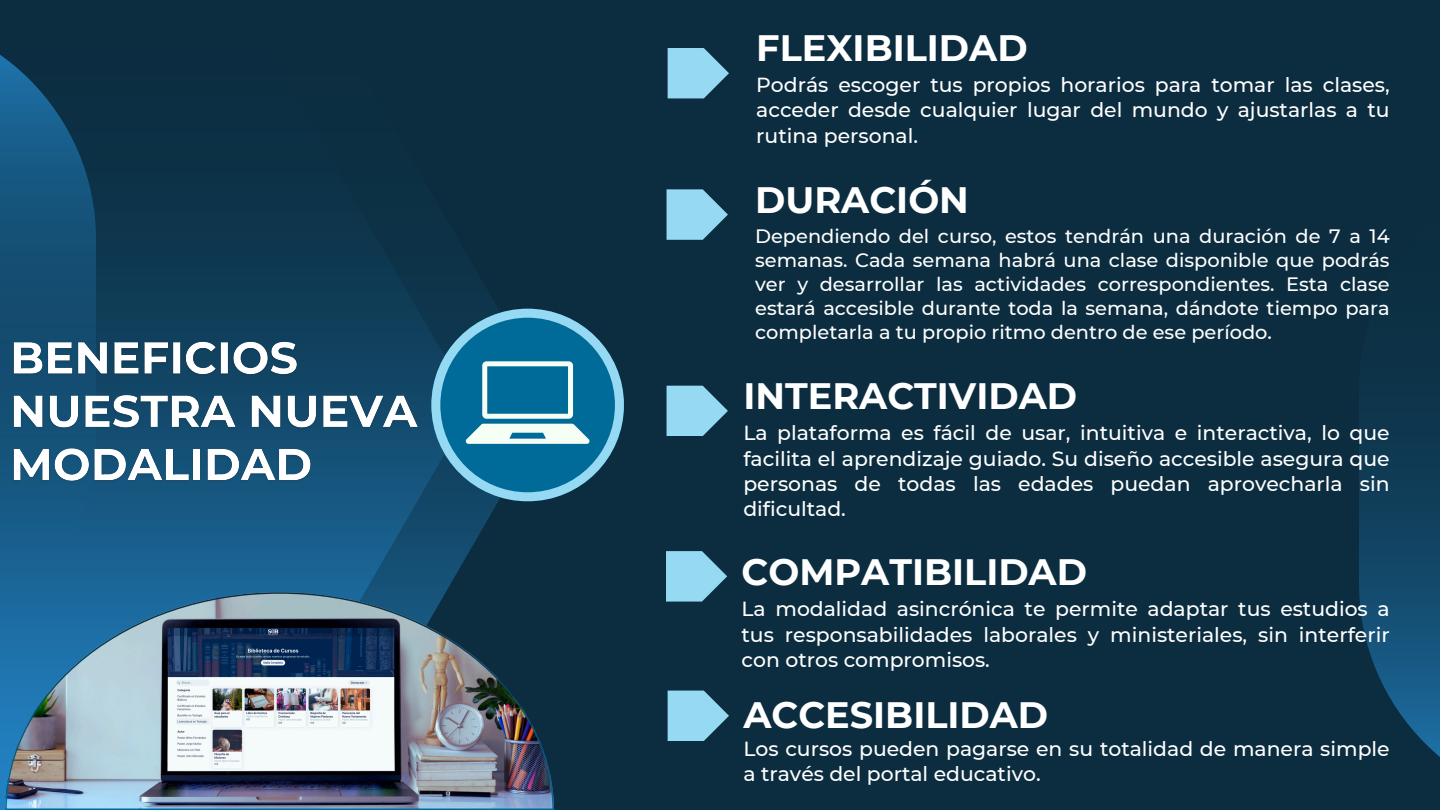
<style>
.page{position:relative;width:1440px;height:810px;background:#0c2d3f}
.page>*{position:absolute;margin:0;border:0;box-sizing:border-box;transform-origin:0 0}
.t1{font:700 36.7px "Montserrat";color:#fff}
.t2{font:500 20.4px/25.3px "Montserrat";color:#fff;text-align:justify}
.t3{font:500 19.3px/24px "Montserrat";color:#fff;text-align:justify}
</style>
<div class="page">
<img style="left:0;top:206px;width:534px;height:604px">
<img style="left:1359px;top:389px;width:81px;height:368px">
<img style="left:0;top:54px;width:96px;height:607px">
<svg style="left:431px;top:309px;width:193px;height:192px;background:#2e7c9e"></svg>
<svg style="left:668px;top:48px;width:61px;height:50px"></svg>
<svg style="left:667px;top:386px;width:61px;height:50px"></svg>
<svg style="left:666px;top:551px;width:61px;height:51px"></svg>
<svg style="left:668px;top:691px;width:61px;height:50px"></svg>
<svg style="left:667px;top:189px;width:61px;height:51px"></svg>
<img style="left:9px;top:330px;width:413px;height:162px">
<img style="left:5px;top:592px;width:549px;height:218px">
<p class="t1" style="left:756px;top:25px;width:273px">FLEXIBILIDAD</p>
<p class="t2" style="left:756px;top:72px;width:635px">Podrás escoger tus propios horarios para tomar las clases, acceder desde cualquier lugar del mundo y ajustarlas a tu rutina personal.</p>
<h2 class="t1" style="left:755px;top:178px;width:215px">DURACIÓN</h2>
<p class="t3" style="left:755px;top:224px;width:636px">Dependiendo del curso, estos tendrán una duración de 7 a 14 semanas. Cada semana habrá una clase disponible que podrás ver y desarrollar las actividades correspondientes. Esta clase estará accesible durante toda la semana, dándote tiempo para completarla a tu propio ritmo dentro de ese período.</p>
<p class="t1" style="left:743px;top:374px;width:335px">INTERACTIVIDAD</p>
<h2 class="t2" style="left:743px;top:420px;width:648px">La plataforma es fácil de usar, intuitiva e interactiva, lo que facilita el aprendizaje guiado. Su diseño accesible asegura que personas de todas las edades puedan aprovecharla sin dificultad.</h2>
<p class="t1" style="left:742px;top:550px;width:347px">COMPATIBILIDAD</p>
<h2 class="t2" style="left:742px;top:596px;width:650px">La modalidad asincrónica te permite adaptar tus estudios a tus responsabilidades laborales y ministeriales, sin interferir con otros compromisos.</h2>
<p class="t1" style="left:743px;top:693px;width:306px">ACCESIBILIDAD</p>
<h2 class="t2" style="left:743px;top:736px;width:648px">Los cursos pueden pagarse en su totalidad de manera simple a través del portal educativo.</h2>
</div>
